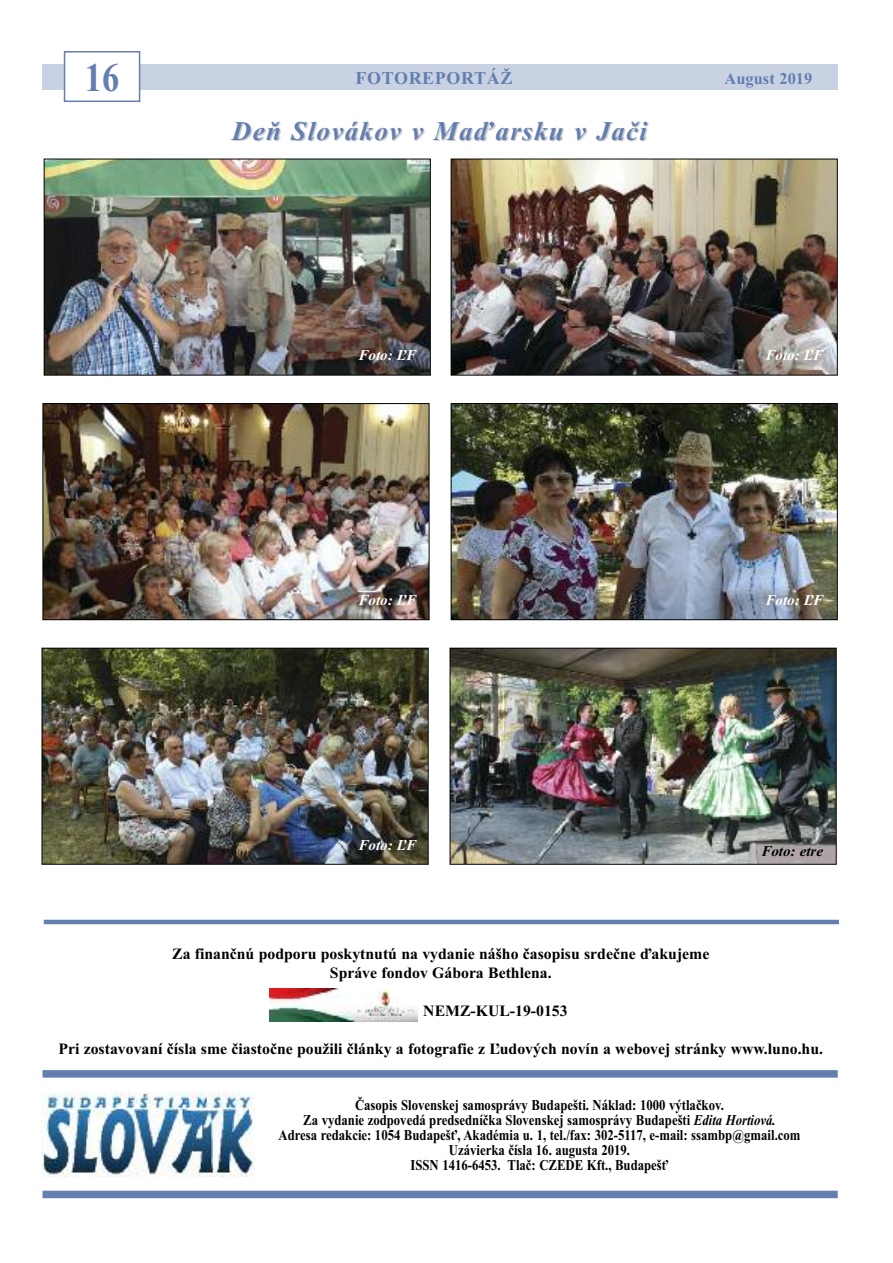
<style>
.page{position:relative;width:893px;height:1263px;background:#fff}
.page>*{position:absolute;margin:0;border:0;box-sizing:border-box;transform-origin:0 0}
.t1{font:700 40.5px "Times New Roman";color:#637eaf;scale:.85 1}
.t2{font:italic 700 27px "Times New Roman";letter-spacing:.05em;color:#637eaf}
.t3{font:700 18px "Times New Roman";letter-spacing:.035em;color:#637eaf}
.t4{font:700 16.5px "Times New Roman";color:#637eaf}
.t5{font:700 15.75px/18.9px "Times New Roman";color:#000;text-align:center}
.t6{font:700 15px/15px "Times New Roman";color:#000;text-align:center;scale:.85 1}
.t7{font:italic 700 15px "Times New Roman";color:#fff}
.t8{font:italic 700 15px "Times New Roman";color:#000}
.s1{font-style:italic}
</style>
<div class="page">
<div style="left:43px;top:64px;width:795px;height:25px;background:#c8d2e3"></div>
<div style="left:65px;top:53px;width:74px;height:48px;background:#fff"></div>
<div style="left:64px;top:51px;width:76px;height:51px;border:2px solid #637eaf"></div>
<div style="left:43px;top:1070px;width:795px;height:7px;background:#637eaf"></div>
<div style="left:43px;top:1191px;width:795px;height:7px;background:#637eaf"></div>
<img style="left:42px;top:1092px;width:212px;height:85px">
<hr style="left:44px;top:920px;width:795px;height:4px;background:#637eaf">
<img style="left:45px;top:405px;width:382px;height:213px">
<div style="left:43px;top:403px;width:386px;height:217px;border:1px solid #000"></div>
<img style="left:453px;top:405px;width:383px;height:213px">
<div style="left:451px;top:403px;width:387px;height:217px;border:1px solid #000"></div>
<img style="left:453px;top:161px;width:383px;height:212px">
<div style="left:451px;top:159px;width:387px;height:216px;border:1px solid #000"></div>
<img style="left:46px;top:161px;width:383px;height:212px">
<div style="left:44px;top:159px;width:387px;height:216px;border:1px solid #000"></div>
<img style="left:44px;top:650px;width:383px;height:213px">
<div style="left:42px;top:648px;width:387px;height:217px;border:1px solid #000"></div>
<img style="left:452px;top:650px;width:383px;height:213px">
<div style="left:450px;top:648px;width:387px;height:217px;border:1px solid #000"></div>
<img style="left:269px;top:988px;width:148px;height:33px">
<h1 class="t1" style="left:85px;top:53px;width:42px">16</h1>
<p class="t3" style="left:355px;top:67px;width:159px">FoTorEPorTáž</p>
<p class="t4" style="left:724px;top:68px;width:89px">August 2019</p>
<h2 class="t2" style="left:232px;top:115px;width:417px">Deň Slovákov v Maďarsku v Jači</h2>
<p class="t7" style="left:359px;top:346px;width:59px">Foto: ĽF</p>
<p class="t7" style="left:766px;top:346px;width:59px">Foto: ĽF</p>
<p class="t7" style="left:359px;top:591px;width:59px">Foto: ĽF</p>
<p class="t7" style="left:766px;top:591px;width:59px">Foto: ĽF</p>
<p class="t7" style="left:359px;top:836px;width:59px">Foto: ĽF</p>
<p class="t8" style="left:761px;top:842px;width:63px">Foto: etre</p>
<p class="t5" style="left:172px;top:944px;width:539px">Za finančnú podporu poskytnutú na vydanie nášho časopisu srdečne ďakujeme<br>Správe fondov Gábora Bethlena.</p>
<p class="t5" style="left:423px;top:1001px;width:146px">NEMZ-KUL-19-0153</p>
<p class="t5" style="left:58px;top:1039px;width:766px">Pri zostavovaní čísla sme čiastočne použili články a fotografie z Ľudových novín a webovej stránky www.luno.hu.</p>
<p class="t6" style="left:278px;top:1097px;width:616px">Časopis Slovenskej samosprávy Budapešti. Náklad: 1000 výtlačkov.<br>Za vydanie zodpovedá predsedníčka Slovenskej samosprávy Budapešti <span class="s1">Edita Hortiová.<br></span>Adresa redakcie: 1054 Budapešť, Akadémia u. 1, tel./fax: 302-5117, e-mail: ssambp@gmail.com Uzávierka čísla 16. augusta 2019.<br>ISSN 1416-6453. Tlač: CZEDE Kft., Budapešť</p>
</div>
